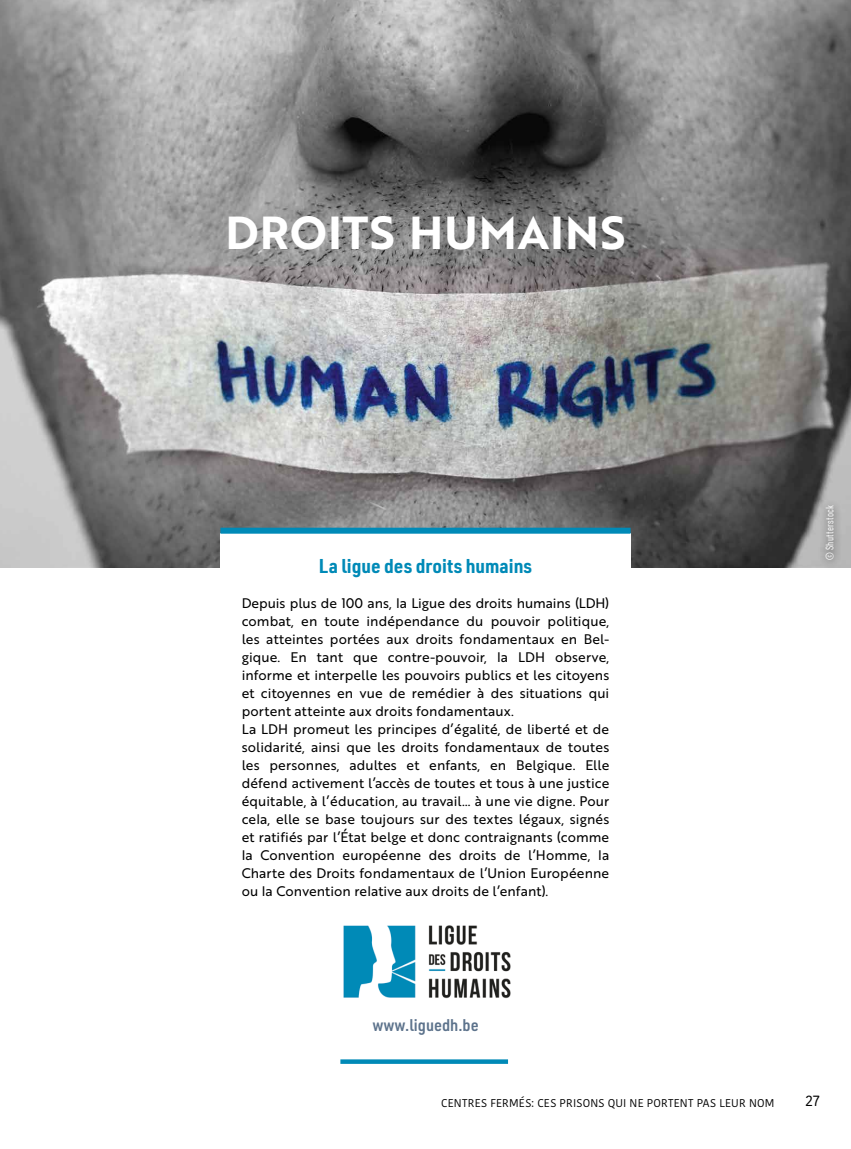
<style>
.page{position:relative;width:851px;height:1149px;background:#fff}
.page>*{position:absolute;margin:0;border:0;box-sizing:border-box;transform-origin:0 0}
.t1{font:45px "Brother 1816 Bold";letter-spacing:.02em;color:#fff}
.t2{font:700 19.5px "URWDIN Semi Cond";color:#008ab7}
.t3{font:600 16.5px "URWDIN Semi Cond";color:#5d738c}
.t4{font:15px "Kohinoor Bangla";color:#000}
.t5{font:13.5px/18px "Brother 1816 Regular";letter-spacing:.01em;color:#000}
.t6{font:11.25px "Kohinoor Bangla";letter-spacing:.02em;color:#000}
.t7{font:10.5px "URWDIN Cond";letter-spacing:.03em;color:#fff}
</style>
<div class="page">
<img style="left:0;top:0;width:850px;height:567px">
<div style="left:220px;top:532px;width:410px;height:510px;background:#fff"></div>
<img style="left:343px;top:925px;width:168px;height:74px">
<div style="left:220px;top:527px;width:410px;height:6px;background:#008ab7"></div>
<svg style="left:340px;top:1059px;width:168px;height:4px"></svg>
<div style="left:818px;top:498px;width:25px;height:71px;background:#000;opacity:.75"></div>
<h1 class="t1" style="left:225px;top:199px;width:401px">DROITS HUMAINS</h1>
<h2 class="t2" style="left:319px;top:552px;width:215px">La ligue des droits humains</h2>
<p class="t5" style="left:242px;top:593px;width:369px">Depuis plus de 100 ans, la Ligue des droits humains (LDH) combat, en toute indépendance du pouvoir politique, les atteintes portées aux droits fondamentaux en Bel&shy;gique. En tant que contre-pouvoir, la LDH observe, informe et interpelle les pouvoirs publics et les citoyens et citoyennes en vue de remédier à des situations qui portent atteinte aux droits fondamentaux.<br>La LDH promeut les principes d’égalité, de liberté et de solidarité, ainsi que les droits fondamentaux de toutes les personnes, adultes et enfants, en Belgique. Elle défend activement l’accès de toutes et tous à une justice équitable, à l’éducation, au travail… à une vie digne. Pour cela, elle se base toujours sur des textes légaux, signés et ratifiés par l’État belge et donc contraignants (comme la Convention européenne des droits de l’Homme, la Charte des Droits fondamentaux de l’Union Européenne ou la Convention relative aux droits de l’enfant).</p>
<p class="t3" style="left:372px;top:1013px;width:108px">www.liguedh.be</p>
<p class="t7" style="left:822px;top:559px;width:56px;rotate:-90deg">© Shutterstock</p>
<p class="t6" style="left:441px;top:1093px;width:334px">CENTRES FERMÉS: CES PRISONS QUI NE PORTENT PAS LEUR NOM</p>
<p class="t4" style="left:805px;top:1089px;width:16px">27</p>
</div>
